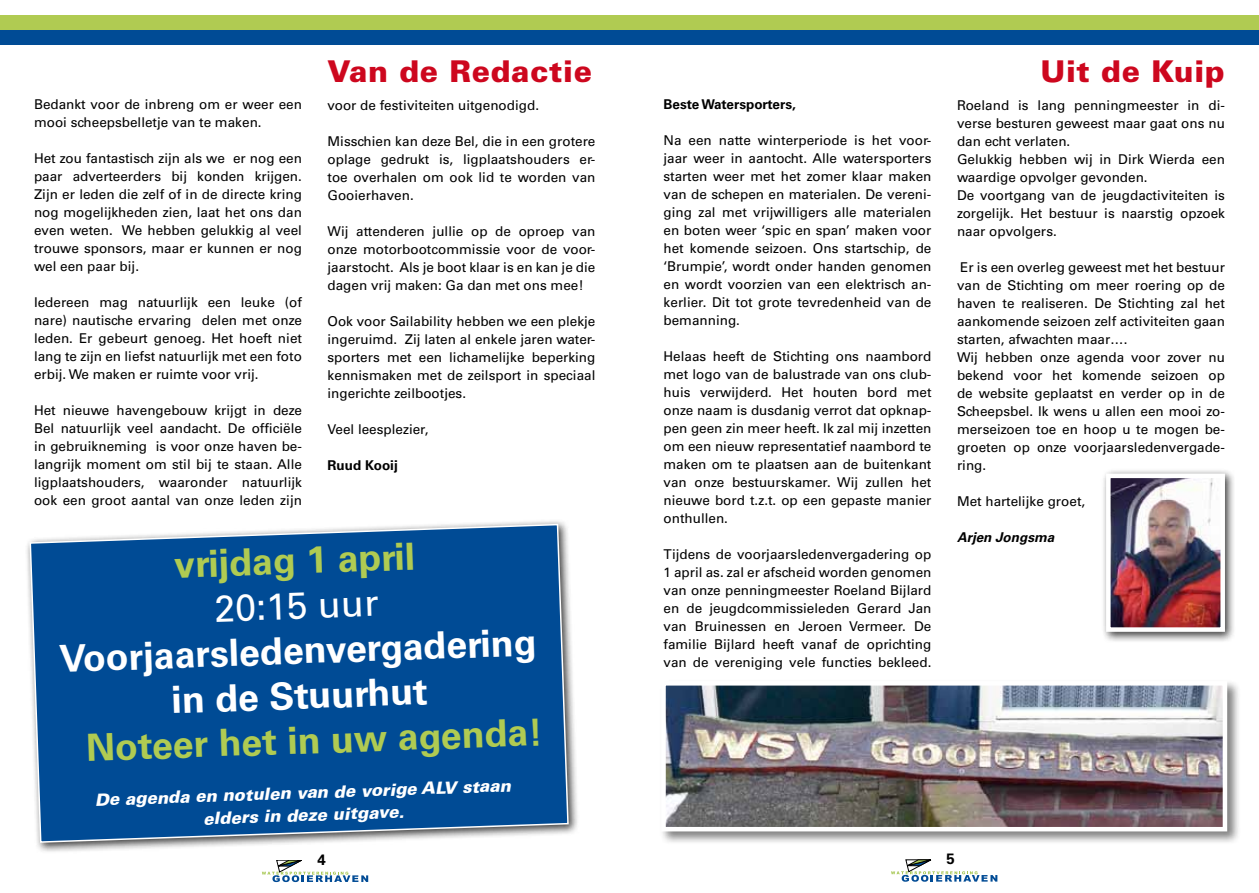
<style>
.page{position:relative;width:1259px;height:893px;background:#fff}
.page>*{position:absolute;margin:0;border:0;box-sizing:border-box;transform-origin:0 0}
.t1{font:700 37.5px/45px "Univers";color:#fff;text-align:center}
.t2{font:700 37.5px "Univers";color:#b0cb52}
.t3{font:37.5px "Univers";color:#fff}
.t4{font:900 30px "Univers";color:#cd071e}
.t5{font:italic 900 16.8px/22.5px "Univers";color:#fff;text-align:center}
.t6{font:700 15px "Univers";color:#000}
.t7{font:13.5px/18px "Univers";color:#000;text-align:justify}
.t8{font:700 13.5px "Univers";color:#000}
.t9{font:italic 700 13.5px "Univers";color:#000}
</style>
<div class="page">
<div style="left:0;top:15px;width:1259px;height:15px;background:#b0cb52"></div>
<div style="left:0;top:30px;width:1259px;height:15px;background:#004b95"></div>
<svg style="left:262px;top:860px;width:106px;height:22px"></svg>
<svg style="left:891px;top:859px;width:106px;height:23px"></svg>
<div style="left:25px;top:519px;width:554px;height:335px;background:#000;opacity:.75"></div>
<svg style="left:29px;top:523px;width:540px;height:321px;background:#15589b"></svg>
<div style="left:1100px;top:468px;width:135px;height:175px;background:#000;opacity:.75"></div>
<img style="left:1111px;top:479px;width:109px;height:148px">
<div style="left:1106px;top:474px;width:119px;height:158px;border:4px solid #fff"></div>
<div style="left:659px;top:679px;width:582px;height:167px;background:#000;opacity:.5"></div>
<img style="left:666px;top:686px;width:556px;height:140px">
<div style="left:661px;top:681px;width:566px;height:150px;border:4px solid #fff"></div>
<p class="t7" style="left:34px;top:96px;width:269px">Bedankt voor de inbreng om er weer een mooi scheepsbelletje van te maken.</p>
<p class="t7" style="left:34px;top:150px;width:269px">Het zou fantastisch zijn als we er nog een paar adverteerders bij konden krijgen.<br>Zijn er leden die zelf of in de directe kring nog mogelijkheden zien, laat het ons dan even weten. We hebben gelukkig al veel trouwe sponsors, maar er kunnen er nog wel een paar bij.</p>
<p class="t7" style="left:34px;top:294px;width:269px">Iedereen mag natuurlijk een leuke (of nare) nautische ervaring delen met onze leden. Er gebeurt genoeg. Het hoeft niet lang te zijn en liefst natuurlijk met een foto erbij. We maken er ruimte voor vrij.</p>
<p class="t7" style="left:34px;top:402px;width:269px">Het nieuwe havengebouw krijgt in deze Bel natuurlijk veel aandacht. De officiële in gebruikneming is voor onze haven be&shy;langrijk moment om stil bij te staan. Alle ligplaatshouders, waaronder natuurlijk ook een groot aantal van onze leden zijn</p>
<h2 class="t4" style="left:327px;top:53px;width:266px">Van de Redactie</h2>
<p class="t7" style="left:327px;top:96px;width:213px">voor de festiviteiten uitgenodigd.</p>
<p class="t7" style="left:327px;top:132px;width:269px">Misschien kan deze Bel, die in een grotere oplage gedrukt is, ligplaatshouders er&shy;toe overhalen om ook lid te worden van Gooierhaven.</p>
<p class="t7" style="left:327px;top:222px;width:269px">Wij attenderen jullie op de oproep van onze motorbootcommissie voor de voor&shy;jaarstocht. Als je boot klaar is en kan je die dagen vrij maken: Ga dan met ons mee!</p>
<p class="t7" style="left:327px;top:312px;width:269px">Ook voor Sailability hebben we een plekje ingeruimd. Zij laten al enkele jaren water&shy;sporters met een lichamelijke beperking kennismaken met de zeilsport in speciaal ingerichte zeilbootjes.</p>
<p class="t7" style="left:327px;top:420px;width:103px">Veel leesplezier,</p>
<p class="t8" style="left:327px;top:457px;width:72px">Ruud Kooij</p>
<h1 class="t2" style="left:174px;top:543px;width:242px;rotate:-2deg">vrijdag 1 april</h1>
<h1 class="t3" style="left:214px;top:586px;width:166px;rotate:-2deg">20:15 uur</h1>
<h1 class="t1" style="left:59px;top:637px;width:479px;rotate:-2deg">Voorjaarsledenvergadering in de Stuurhut</h1>
<h1 class="t2" style="left:85px;top:726px;width:458px;rotate:-2deg">Noteer het in uw agenda!</h1>
<p class="t5" style="left:95px;top:788px;width:418px;rotate:-2deg">De agenda en notulen van de vorige ALV staan elders in deze uitgave.</p>
<p class="t8" style="left:663px;top:97px;width:134px">Beste Watersporters,</p>
<p class="t7" style="left:663px;top:132px;width:269px">Na een natte winterperiode is het voor&shy;jaar weer in aantocht. Alle watersporters starten weer met het zomer klaar maken van de schepen en materialen. De vereni&shy;ging zal met vrijwilligers alle materialen en boten weer ‘spic en span’ maken voor het komende seizoen. Ons startschip, de ‘Brumpie’, wordt onder handen genomen en wordt voorzien van een elektrisch an&shy;kerlier. Dit tot grote tevredenheid van de bemanning.</p>
<p class="t7" style="left:663px;top:348px;width:269px">Helaas heeft de Stichting ons naambord met logo van de balustrade van ons club&shy;huis verwijderd. Het houten bord met onze naam is dusdanig verrot dat opknap&shy;pen geen zin meer heeft. Ik zal mij inzetten om een nieuw representatief naambord te maken om te plaatsen aan de buitenkant van onze bestuurskamer. Wij zullen het nieuwe bord t.z.t. op een gepaste manier onthullen.</p>
<p class="t7" style="left:663px;top:546px;width:269px">Tijdens de voorjaarsledenvergadering op 1 april as. zal er afscheid worden genomen van onze penningmeester Roeland Bijlard en de jeugdcommissieleden Gerard Jan van Bruinessen en Jeroen Vermeer. De familie Bijlard heeft vanaf de oprichting van de vereniging vele functies bekleed.</p>
<h2 class="t4" style="left:1040px;top:53px;width:186px">Uit de Kuip</h2>
<p class="t7" style="left:957px;top:97px;width:269px;text-align:left">Roeland is lang penningmeester in di&shy;verse besturen geweest maar gaat ons nu dan echt verlaten.<br>Gelukkig hebben wij in Dirk Wierda een waardige opvolger gevonden.<br>De voortgang van de jeugdactiviteiten is zorgelijk. Het bestuur is naarstig opzoek naar opvolgers.</p>
<p class="t7" style="left:957px;top:259px;width:269px;text-align:left">Er is een overleg geweest met het bestuur van de Stichting om meer roering op de haven te realiseren. De Stichting zal het aankomende seizoen zelf activiteiten gaan starten, afwachten maar….<br>Wij hebben onze agenda voor zover nu bekend voor het komende seizoen op de website geplaatst en verder op in de Scheepsbel. Ik wens u allen een mooi zo&shy;merseizoen toe en hoop u te mogen be&shy;groeten op onze voorjaarsledenvergade&shy;ring.</p>
<p class="t7" style="left:957px;top:493px;width:130px">Met hartelijke groet,</p>
<p class="t9" style="left:957px;top:530px;width:99px">Arjen Jongsma</p>
<p class="t6" style="left:317px;top:851px;width:10px">4</p>
<p class="t6" style="left:946px;top:850px;width:10px">5</p>
</div>
